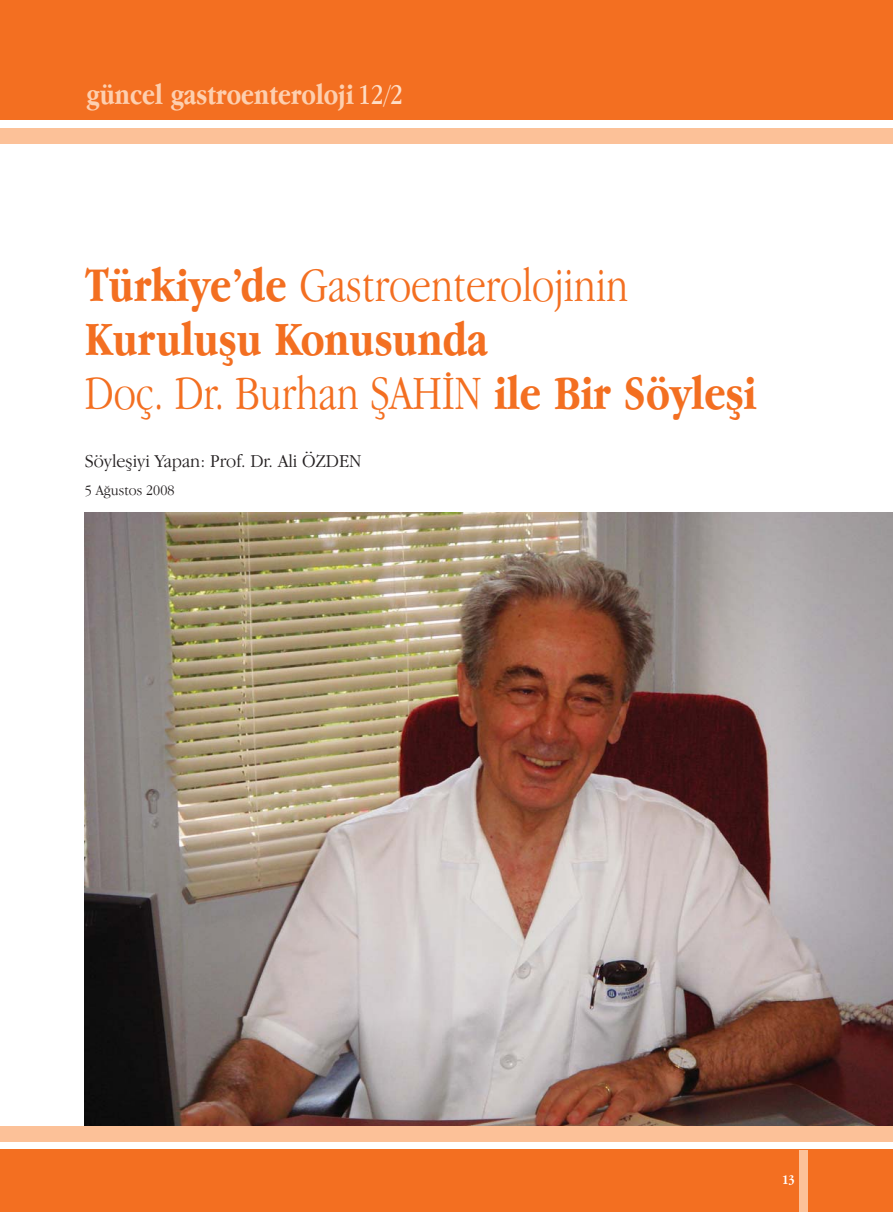
<style>
.page{position:relative;width:893px;height:1212px;background:#fff}
.page>*{position:absolute;margin:0;border:0;box-sizing:border-box;transform-origin:0 0}
.t1{font:700 49.5px/54px "Apple Garamond";color:#f36f21}
.t2{font:700 30px "Apple Garamond";color:#fdcfaf}
.t3{font:300 18.75px "Apple Garamond";color:#231f20;scale:1.2 1}
.t4{font:300 15px "Apple Garamond";color:#231f20;scale:1.17 1}
.t5{font:700 13.5px "Apple Garamond";color:#fff}
.s1{font-weight:400;font-size:29.55px;color:#fedec7}
.s2{font-weight:300}
</style>
<div class="page">
<div style="left:0;top:0;width:893px;height:119px;background:#f36f21"></div>
<div style="left:0;top:1150px;width:893px;height:62px;background:#f36f21"></div>
<div style="left:0;top:128px;width:893px;height:15px;background:#fcc198"></div>
<div style="left:799px;top:1150px;width:9px;height:62px;background:#fcc198"></div>
<img style="left:85px;top:513px;width:808px;height:614px">
<div style="left:0;top:1127px;width:893px;height:15px;background:#fcc198"></div>
<p class="t2" style="left:86px;top:82px;width:318px">güncel gastroenteroloji <span class="s1">12/2</span></p>
<p class="t1" style="left:85px;top:262px;width:673px">Türkiye’de <span class="s2">Gastroenterolojinin<br></span>Kuruluşu Konusunda<br><span class="s2">Doç. Dr. Burhan ŞAHİN</span> ile Bir Söyleşi</p>
<p class="t3" style="left:85px;top:453px;width:232px">Söyleşiyi Yapan: Prof. Dr. Ali ÖZDEN</p>
<p class="t4" style="left:85px;top:484px;width:78px">5 Ağustos 2008</p>
<p class="t5" style="left:782px;top:1174px;width:14px">13</p>
</div>
